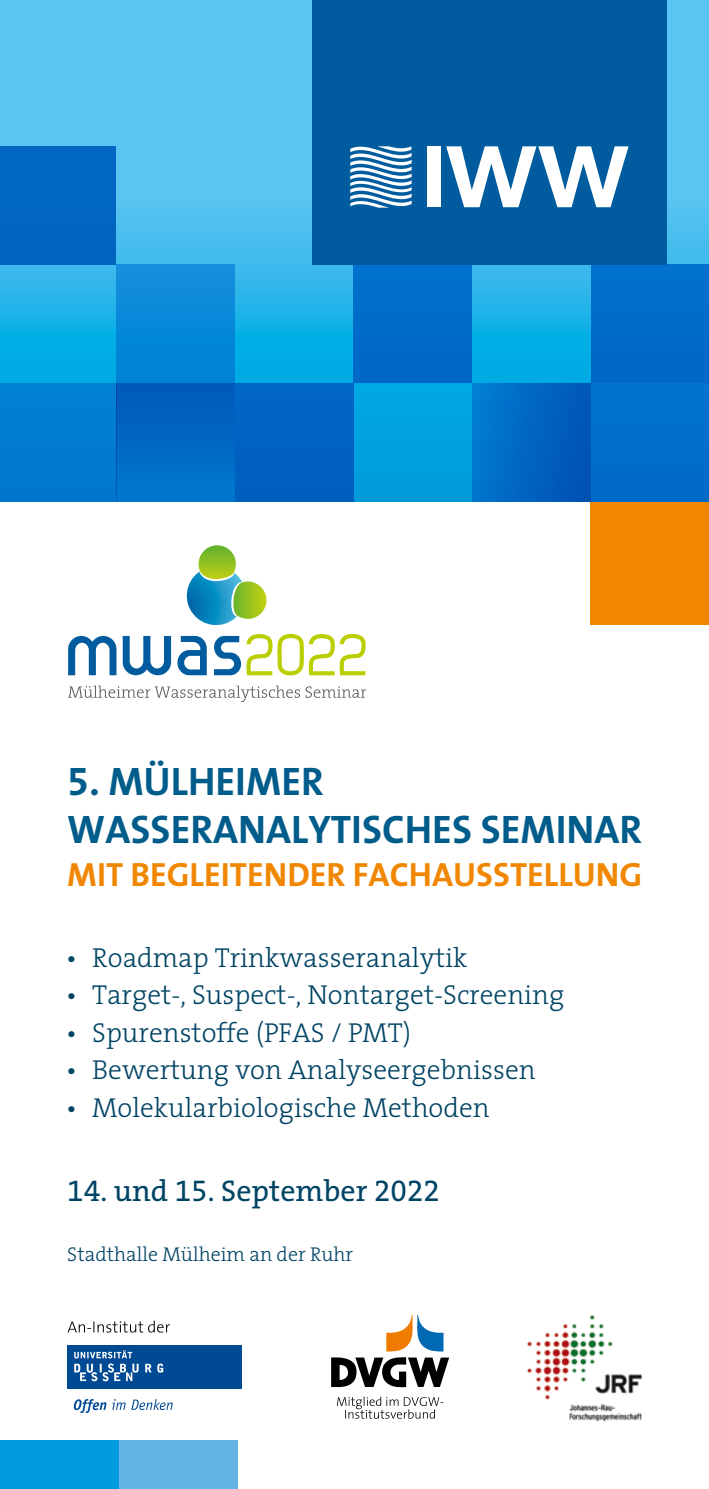
<style>
.page{position:relative;width:709px;height:1489px;background:#fff}
.page>*{position:absolute;margin:0;border:0;box-sizing:border-box;transform-origin:0 0}
.t1{font:40px "The Sans 7 Bold Plain";color:#005c8a}
.t2{font:33.75px "The Sans 7 Bold Plain";color:#f18700}
.t3{font:30px "The Serif 5";color:#004464}
.t4{font:300 27.5px "The Serif 3";color:#004464}
.Fliesstext{font:300 20px "The Serif 3";color:#004464}
.s1{font-family:"The Sans 7 Bold Expert"}
.s2{font-family:"The Serif 9";font-weight:900}
.s3{font-family:"The Serif 5 Regular Expert"}
</style>
<div class="page">
<svg style="left:0;top:0;width:709px;height:502px"></svg>
<div style="left:0;top:383px;width:116px;height:119px;background:#007cd1"></div>
<div style="left:0;top:146px;width:116px;height:118px;background:#0067c1"></div>
<div style="left:353px;top:264px;width:119px;height:119px;background:#006cca"></div>
<div style="left:591px;top:264px;width:118px;height:119px;background:#006cca"></div>
<div style="left:116px;top:383px;width:119px;height:119px;background:linear-gradient(to bottom,#0058b7,#0078ce)"></div>
<div style="left:235px;top:383px;width:118px;height:119px;background:#0062c3"></div>
<div style="left:472px;top:383px;width:119px;height:119px;background:linear-gradient(to right,#007ad0,#0052b2)"></div>
<div style="left:116px;top:264px;width:119px;height:119px;background:#0789d9"></div>
<div style="left:591px;top:383px;width:118px;height:119px;background:#006ecc"></div>
<div style="left:312px;top:0;width:354px;height:265px;background:#005c9f"></div>
<svg style="left:350px;top:146px;width:61px;height:62px"></svg>
<div style="left:426px;top:146px;width:14px;height:61px;background:#fff"></div>
<svg style="left:446px;top:146px;width:182px;height:61px"></svg>
<div style="left:591px;top:502px;width:118px;height:122px;background:#f18700"></div>
<div style="left:0;top:1440px;width:119px;height:48px;background:#009cdf"></div>
<div style="left:119px;top:1440px;width:118px;height:48px;background:#62b2e3"></div>
<svg style="left:68px;top:685px;width:298px;height:17px"></svg>
<svg style="left:68px;top:636px;width:48px;height:39px"></svg>
<svg style="left:123px;top:636px;width:48px;height:39px"></svg>
<svg style="left:177px;top:545px;width:189px;height:131px"></svg>
<img style="left:526px;top:1315px;width:115px;height:107px">
<svg style="left:74px;top:1399px;width:32px;height:13px"></svg>
<svg style="left:112px;top:1399px;width:61px;height:10px"></svg>
<div style="left:67px;top:1345px;width:174px;height:43px;background:#004a93"></div>
<svg style="left:74px;top:1350px;width:89px;height:31px"></svg>
<svg style="left:68px;top:1320px;width:102px;height:12px"></svg>
<svg style="left:337px;top:1396px;width:106px;height:22px"></svg>
<svg style="left:331px;top:1315px;width:118px;height:72px"></svg>
<p class="t1" style="left:67px;top:748px;width:258px"><span class="s1">5</span>. MÜLHEIMER</p>
<p class="t1" style="left:67px;top:796px;width:576px">WASSERANALYTISCHES SEMINAR</p>
<p class="t2" style="left:67px;top:846px;width:576px">MIT BEGLEITENDER FACHAUSSTELLUNG</p>
<p class="t4" style="left:67px;top:934px;width:402px"><span class="s2">·</span> Roadmap Trinkwasseranalytik</p>
<p class="t4" style="left:67px;top:972px;width:498px"><span class="s2">·</span> Target-, Suspect-, Nontarget-Screening</p>
<p class="t4" style="left:67px;top:1009px;width:345px"><span class="s2">·</span> Spurenstoffe (PFAS / PMT)</p>
<p class="t4" style="left:67px;top:1047px;width:470px"><span class="s2">·</span> Bewertung von Analyseergebnissen</p>
<p class="t4" style="left:67px;top:1084px;width:424px"><span class="s2">·</span> Molekularbiologische Methoden</p>
<p class="t3" style="left:67px;top:1165px;width:374px"><span class="s3">14</span>. und <span class="s3">15</span>. September <span class="s3">2022</span></p>
<p class="Fliesstext" style="left:67px;top:1237px;width:287px">Stadthalle Mülheim an der Ruhr</p>
</div>
